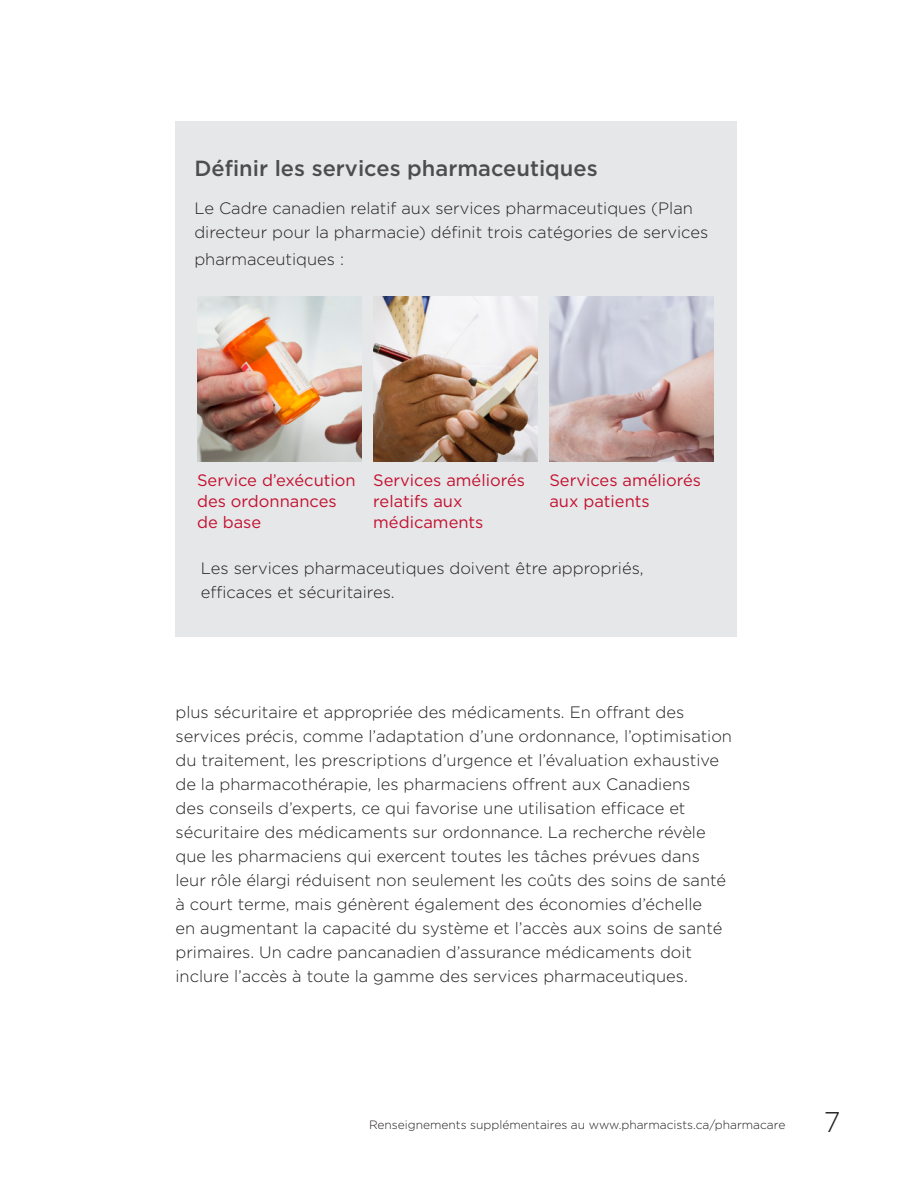
<style>
.page{position:relative;width:918px;height:1188px;background:#fff}
.page>*{position:absolute;margin:0;border:0;box-sizing:border-box;transform-origin:0 0}
.t1{font:300 28.5px "Gotham";color:#231f20}
.t2{font:500 21.9px "Gotham";color:#4d4d4e}
.t3{font:300 16.5px/24px "Gotham";color:#231f20}
.t4{font:16.5px/21px "Gotham";color:#c3102f}
.t5{font:300 12px "Gotham";color:#231f20}
</style>
<div class="page">
<div style="left:176px;top:122px;width:561px;height:515px;background:#e6e7e9"></div>
<img style="left:549px;top:297px;width:165px;height:164px">
<img style="left:373px;top:297px;width:165px;height:164px">
<img style="left:197px;top:297px;width:165px;height:164px">
<p class="t2" style="left:194px;top:154px;width:405px">Définir les services pharmaceutiques</p>
<p class="t3" style="left:194px;top:195px;width:515px">Le Cadre canadien relatif aux services pharmaceutiques (Plan directeur pour la pharmacie) définit trois catégories de services</p>
<p class="t3" style="left:194px;top:246px;width:151px">pharmaceutiques :</p>
<p class="t4" style="left:197px;top:469px;width:160px">Service d’exécution des ordonnances de base</p>
<p class="t4" style="left:373px;top:469px;width:153px">Services améliorés relatifs aux médicaments</p>
<p class="t4" style="left:549px;top:469px;width:153px">Services améliorés aux patients</p>
<p class="t3" style="left:201px;top:555px;width:444px">Les services pharmaceutiques doivent être appropriés, efficaces et sécuritaires.</p>
<p class="t3" style="left:176px;top:700px;width:558px">plus sécuritaire et appropriée des médicaments. En offrant des services précis, comme l’adaptation d’une ordonnance, l’optimisation du traitement, les prescriptions d’urgence et l’évaluation exhaustive de la pharmacothérapie, les pharmaciens offrent aux Canadiens<br>des conseils d’experts, ce qui favorise une utilisation efficace et sécuritaire des médicaments sur ordonnance. La recherche révèle que les pharmaciens qui exercent toutes les tâches prévues dans leur rôle élargi réduisent non seulement les coûts des soins de santé à court terme, mais génèrent également des économies d’échelle<br>en augmentant la capacité du système et l’accès aux soins de santé primaires. Un cadre pancanadien d’assurance médicaments doit inclure l’accès à toute la gamme des services pharmaceutiques.</p>
<p class="t5" style="left:369px;top:1117px;width:418px">Renseignements supplémentaires au www.pharmacists.ca/pharmacare</p>
<h1 class="t1" style="left:824px;top:1104px;width:18px">7</h1>
</div>
